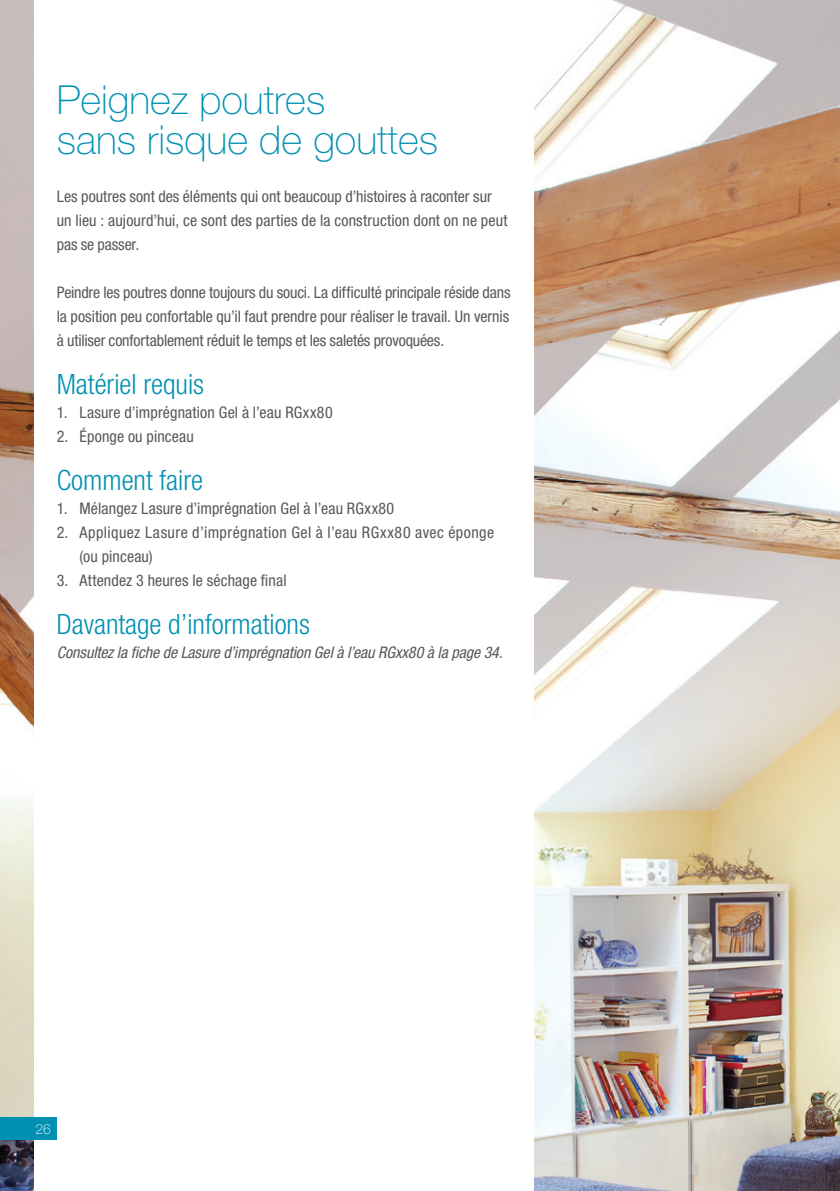
<style>
.page{position:relative;width:840px;height:1191px;background:#fff}
.page>*{position:absolute;margin:0;border:0;box-sizing:border-box;transform-origin:0 0}
.t1{font:100 40px/40px "Helvetica Neue LT Std";color:#0091b2}
.t2{font:300 condensed 28px "Helvetica Neue LT Std";color:#0091b2}
.t3{font:condensed 16px/24px "Helvetica Neue LT Std";letter-spacing:.005em;color:#57585a}
.t4{font:condensed 16px/24px "Helvetica Neue LT Std";letter-spacing:.025em;color:#57585a}
.t5{font:italic condensed 16px "Helvetica Neue LT Std";letter-spacing:-.005em;color:#57585a}
.t6{font:100 14px "Helvetica Neue LT Std";color:#fff}
</style>
<div class="page">
<img style="left:0;top:0;width:839px;height:1191px">
<div style="left:34px;top:0;width:499px;height:1191px;background:#fff"></div>
<div style="left:0;top:1117px;width:57px;height:23px;background:#0091b2"></div>
<h1 class="t1" style="left:57px;top:79px;width:382px">Peignez poutres<br>sans risque de gouttes</h1>
<p class="t3" style="left:57px;top:184px;width:452px">Les poutres sont des éléments qui ont beaucoup d’histoires à raconter sur un lieu : aujourd’hui, ce sont des parties de la construction dont on ne peut pas se passer.</p>
<p class="t3" style="left:57px;top:280px;width:455px;text-align:justify">Peindre les poutres donne toujours du souci. La difficulté principale réside dans la position peu confortable qu’il faut prendre pour réaliser le travail. Un vernis à utiliser confortablement réduit le temps et les saletés provoquées.</p>
<h2 class="t2" style="left:57px;top:368px;width:149px">Matériel requis</h2>
<p class="t3" style="left:57px;top:400px;width:277px">1. Lasure d’imprégnation Gel à l’eau RGxx80</p>
<p class="t3" style="left:57px;top:424px;width:138px">2. Éponge ou pinceau</p>
<h2 class="t2" style="left:57px;top:464px;width:148px">Comment faire</h2>
<p class="t3" style="left:57px;top:496px;width:339px">1. Mélangez Lasure d’imprégnation Gel à l’eau RGxx80</p>
<p class="t4" style="left:79px;top:520px;width:416px;text-indent:-23px">2. Appliquez Lasure d’imprégnation Gel à l’eau RGxx80 avec éponge (ou pinceau)</p>
<p class="t3" style="left:57px;top:568px;width:231px">3. Attendez 3 heures le séchage final</p>
<h2 class="t2" style="left:57px;top:608px;width:254px">Davantage d’informations</h2>
<p class="t5" style="left:57px;top:643px;width:447px">Consultez la fiche de Lasure d’imprégnation Gel à l’eau RGxx80 à la page 34.</p>
<p class="t6" style="left:36px;top:1120px;width:17px">26</p>
</div>
